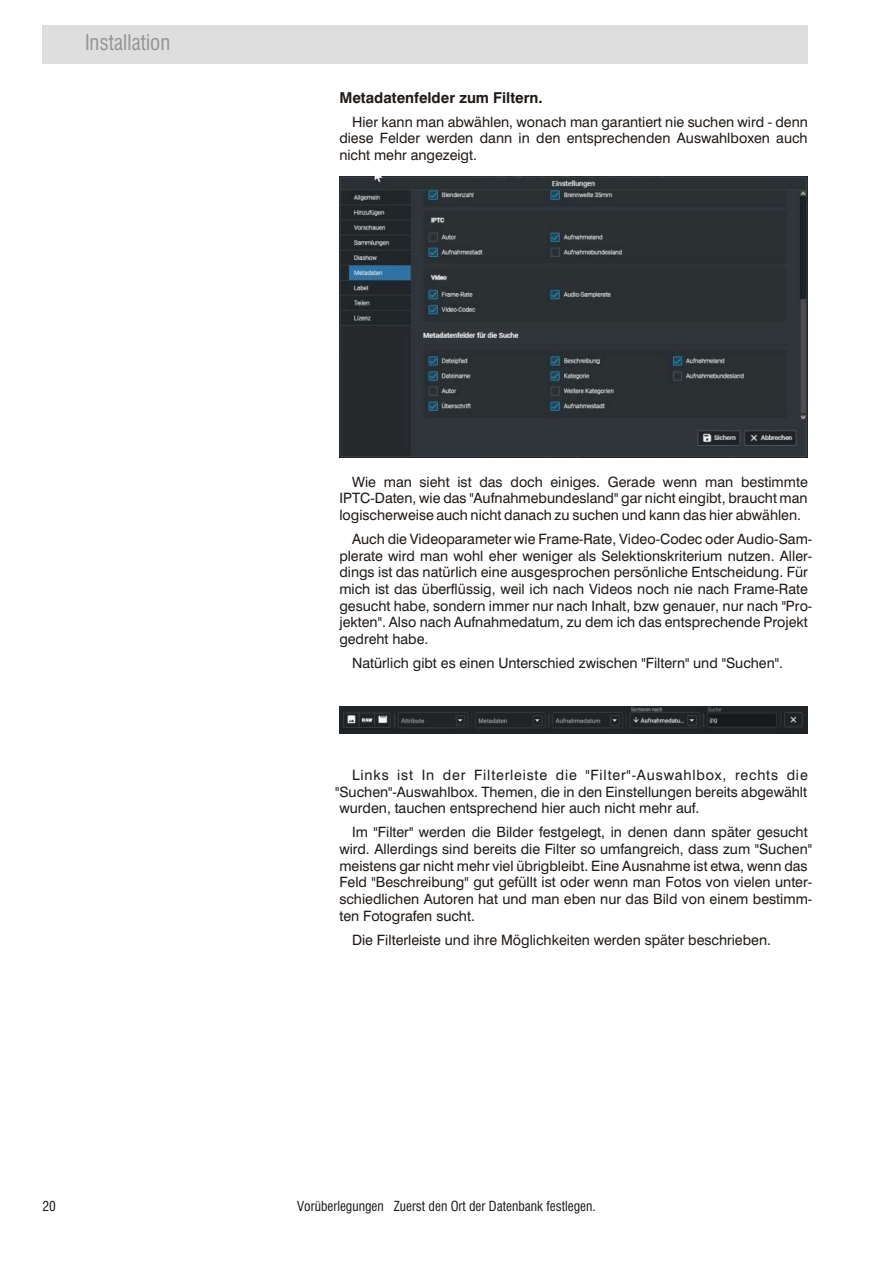
<style>
.page{position:relative;width:894px;height:1263px;background:#fff}
.page>*{position:absolute;margin:0;border:0;box-sizing:border-box;transform-origin:0 0}
.t1{font:21px "Swis 721 Cn BT";color:#969494}
.t2{font:700 15px "Swis 721 BT";color:#1f1a17}
.t3{font:14.25px/16.6px "Swis 721 BT";color:#1f1a17;text-align:justify}
.t4{font:13.5px "Swis 721 Cn BT";color:#1f1a17}
</style>
<div class="page">
<div style="left:43px;top:26px;width:765px;height:38px;background:#dedede"></div>
<img style="left:339px;top:176px;width:469px;height:281px">
<img style="left:339px;top:707px;width:469px;height:26px">
<h1 class="t1" style="left:85px;top:34px;width:87px">Installation</h1>
<p class="t2" style="left:339px;top:91px;width:205px">Metadatenfelder zum Filtern.</p>
<p class="t3" style="left:339px;top:115px;width:470px;text-indent:13px">Hier kann man abwäh len, wonach man garan tiert nie suchen wird - denn diese Felder werden dann in den ent spre chen den Aus wahlbo xen auch nicht mehr ange zeigt.</p>
<p class="t3" style="left:339px;top:475px;width:470px;text-indent:13px">Wie man sieht ist das doch eini ges. Gerade wenn man bestimmte IPTC-Daten, wie das "Auf nah me bun des land" gar nicht ein gibt, braucht man logi scher weise auch nicht danach zu suchen und kann das hier abwäh len.</p>
<p class="t3" style="left:339px;top:532px;width:474px;text-align:left;text-indent:13px">Auch die Video pa ra me ter wie Frame-Rate, Video-Codec oder Audio-Sam - ple rate wird man wohl eher weniger als Selektionskri te rium nutzen. Aller - dings ist das natür lich eine aus ge spro chen per sön li che Ent schei dung. Für mich ist das über flüs sig, weil ich nach Videos noch nie nach Frame-Rate gesucht habe, son dern immer nur nach Inhalt, bzw genauer, nur nach "Pro - jek ten". Also nach Auf nah me da tum, zu dem ich das ent spre chende Pro jekt gedreht habe.</p>
<p class="t3" style="left:352px;top:656px;width:432px">Natür lich gibt es einen Unter schied zwi schen "Fil tern" und "Suchen".</p>
<p class="t3" style="left:335px;top:768px;width:474px;text-indent:17px">Links ist In der Fil ter leiste die "Filter"-Aus wahl box, rechts die "Suchen"-Aus wahl box. Themen, die in den Ein stel lungen bereits abge wählt wurden, tau chen ent spre chend hier auch nicht mehr auf.</p>
<p class="t3" style="left:339px;top:825px;width:474px;text-align:left;text-indent:13px">Im "Filter" werden die Bilder fest ge legt, in denen dann später gesucht wird. Aller dings sind bereits die Filter so umfang reich, dass zum "Suchen" meis tens gar nicht mehr viel übrig bleibt. Eine Aus nahme ist etwa, wenn das Feld "Beschrei bung" gut gefüllt ist oder wenn man Fotos von vielen unter - schied li chen Auto ren hat und man eben nur das Bild von einem bestimm - ten Foto gra fen sucht.</p>
<p class="t3" style="left:352px;top:933px;width:420px">Die Fil ter leiste und ihre Mög lichkei ten werden später beschrie ben.</p>
<p class="t4" style="left:43px;top:1201px;width:15px">20</p>
<p class="t4" style="left:297px;top:1201px;width:300px">Vorüberlegungen Zuerst den Ort der Datenbank festlegen.</p>
</div>
